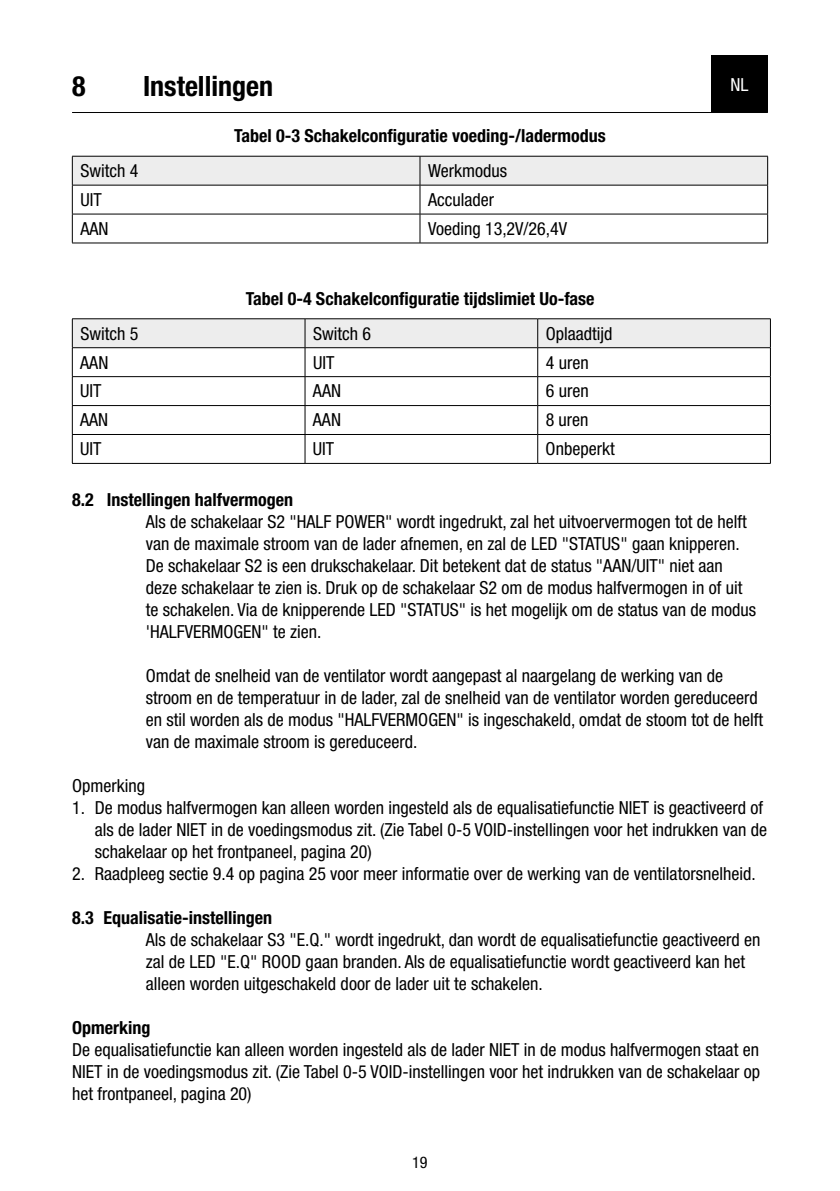
<style>
.page{position:relative;width:840px;height:1191px;background:#fff}
.page>*{position:absolute;margin:0;border:0;box-sizing:border-box;transform-origin:0 0}
.t1{font:700 condensed 28px "Helvetica Neue LT Std";color:#000}
.t2{font:condensed 18px/22px "Helvetica Neue LT Std";color:#000}
.t3{font:700 condensed 18px "Helvetica Neue LT Std";color:#000}
.t4{font:condensed 18px "Helvetica Neue LT Std";color:#fff}
.t5{font:condensed 16px "Helvetica Neue LT Std";color:#000}
</style>
<div class="page">
<hr style="left:72px;top:112px;width:695px;height:1px;background:#000">
<div style="left:710px;top:55px;width:57px;height:57px;background:#000"></div>
<svg style="left:72px;top:156px;width:695px;height:87px"></svg>
<hr style="left:72px;top:243px;width:348px;height:1px;background:#000">
<hr style="left:420px;top:243px;width:347px;height:1px;background:#000">
<hr style="left:72px;top:318px;width:233px;height:1px;background:#000">
<hr style="left:305px;top:318px;width:232px;height:1px;background:#000">
<hr style="left:537px;top:318px;width:233px;height:1px;background:#000">
<svg style="left:72px;top:319px;width:698px;height:144px"></svg>
<hr style="left:72px;top:463px;width:233px;height:1px;background:#000">
<hr style="left:305px;top:463px;width:232px;height:1px;background:#000">
<hr style="left:537px;top:463px;width:233px;height:1px;background:#000">
<h1 class="t1" style="left:72px;top:69px;width:15px">8</h1>
<h1 class="t1" style="left:143px;top:69px;width:132px">Instellingen</h1>
<p class="t4" style="left:730px;top:74px;width:19px">NL</p>
<p class="t3" style="left:234px;top:125px;width:373px">Tabel 0-3 Schakelconfiguratie voeding-/ladermodus</p>
<p class="t2" style="left:80px;top:160px;width:59px">Switch 4</p>
<p class="t2" style="left:428px;top:160px;width:80px">Werkmodus</p>
<p class="t2" style="left:80px;top:188px;width:23px">UIT</p>
<p class="t2" style="left:428px;top:188px;width:67px">Acculader</p>
<p class="t2" style="left:80px;top:217px;width:30px">AAN</p>
<p class="t2" style="left:428px;top:217px;width:141px">Voeding 13,2V/26,4V</p>
<p class="t3" style="left:245px;top:287px;width:350px">Tabel 0-4 Schakelconfiguratie tijdslimiet Uo-fase</p>
<p class="t2" style="left:80px;top:322px;width:59px">Switch 5</p>
<p class="t2" style="left:313px;top:322px;width:59px">Switch 6</p>
<p class="t2" style="left:545px;top:322px;width:68px">Oplaadtijd</p>
<p class="t2" style="left:80px;top:351px;width:30px">AAN</p>
<p class="t2" style="left:313px;top:351px;width:23px">UIT</p>
<p class="t2" style="left:545px;top:351px;width:44px">4 uren</p>
<p class="t2" style="left:80px;top:380px;width:23px">UIT</p>
<p class="t2" style="left:313px;top:380px;width:30px">AAN</p>
<p class="t2" style="left:545px;top:380px;width:44px">6 uren</p>
<p class="t2" style="left:80px;top:409px;width:30px">AAN</p>
<p class="t2" style="left:313px;top:409px;width:30px">AAN</p>
<p class="t2" style="left:545px;top:409px;width:44px">8 uren</p>
<p class="t2" style="left:80px;top:438px;width:23px">UIT</p>
<p class="t2" style="left:313px;top:438px;width:23px">UIT</p>
<p class="t2" style="left:545px;top:438px;width:70px">Onbeperkt</p>
<p class="t3" style="left:72px;top:489px;width:222px">8.2 Instellingen halfvermogen</p>
<p class="t2" style="left:146px;top:510px;width:611px">Als de schakelaar S2 "HALF POWER" wordt ingedrukt, zal het uitvoervermogen tot de helft van de maximale stroom van de lader afnemen, en zal de LED "STATUS" gaan knipperen.<br>De schakelaar S2 is een drukschakelaar. Dit betekent dat de status "AAN/UIT" niet aan deze schakelaar te zien is. Druk op de schakelaar S2 om de modus halfvermogen in of uit te schakelen. Via de knipperende LED "STATUS" is het mogelijk om de status van de modus 'HALFVERMOGEN" te zien.</p>
<p class="t2" style="left:146px;top:664px;width:618px">Omdat de snelheid van de ventilator wordt aangepast al naargelang de werking van de stroom en de temperatuur in de lader, zal de snelheid van de ventilator worden gereduceerd en stil worden als de modus "HALFVERMOGEN" is ingeschakeld, omdat de stoom tot de helft van de maximale stroom is gereduceerd.</p>
<p class="t2" style="left:72px;top:774px;width:74px">Opmerking</p>
<p class="t2" style="left:95px;top:796px;width:673px;text-indent:-23px">1. De modus halfvermogen kan alleen worden ingesteld als de equalisatiefunctie NIET is geactiveerd of als de lader NIET in de voedingsmodus zit. (Zie Tabel 0-5 VOID-instellingen voor het indrukken van de schakelaar op het frontpaneel, pagina 20)</p>
<p class="t2" style="left:72px;top:862px;width:684px">2. Raadpleeg sectie 9.4 op pagina 25 voor meer informatie over de werking van de ventilatorsnelheid.</p>
<p class="t3" style="left:72px;top:907px;width:201px">8.3 Equalisatie-instellingen</p>
<p class="t2" style="left:146px;top:928px;width:616px">Als de schakelaar S3 "E.Q." wordt ingedrukt, dan wordt de equalisatiefunctie geactiveerd en zal de LED "E.Q" ROOD gaan branden. Als de equalisatiefunctie wordt geactiveerd kan het alleen worden uitgeschakeld door de lader uit te schakelen.</p>
<p class="t3" style="left:72px;top:1017px;width:80px">Opmerking</p>
<p class="t2" style="left:72px;top:1038px;width:689px;text-align:justify">De equalisatiefunctie kan alleen worden ingesteld als de lader NIET in de modus halfvermogen staat en NIET in de voedingsmodus zit. (Zie Tabel 0-5 VOID-instellingen voor het indrukken van de schakelaar op het frontpaneel, pagina 20)</p>
<p class="t5" style="left:412px;top:1153px;width:17px">19</p>
</div>
